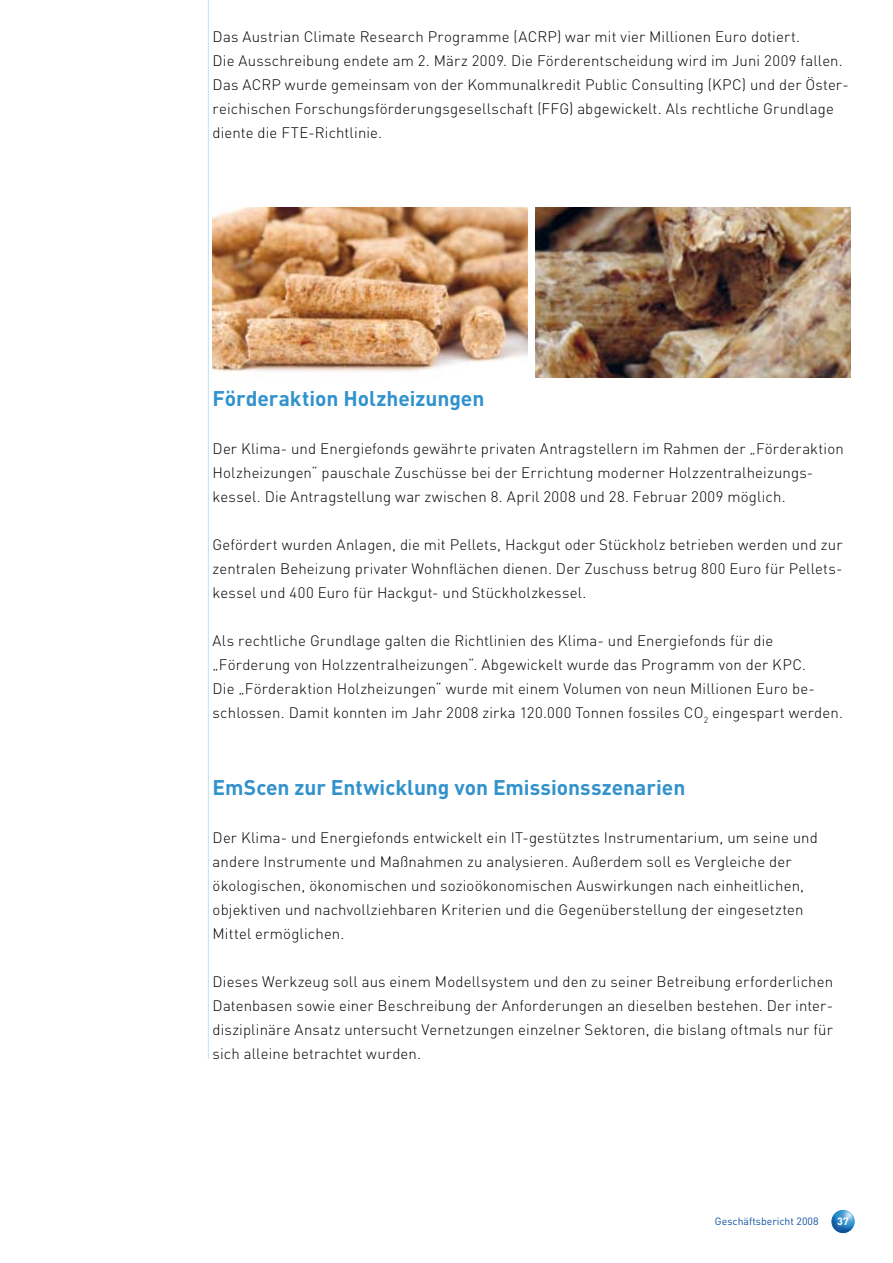
<style>
.page{position:relative;width:893px;height:1263px;background:#fff}
.page>*{position:absolute;margin:0;border:0;box-sizing:border-box;transform-origin:0 0}
.t1{font:700 21px "DIN";color:#3192cc}
.t2{font:300 15px/24px "DIN";letter-spacing:.01em;color:#000}
.t3{font:10.5px "DIN";color:#0f529d}
.t4{font:700 10.5px "DIN";color:#fff}
</style>
<div class="page">
<img style="left:831px;top:1210px;width:24px;height:23px">
<img style="left:213px;top:208px;width:314px;height:164px">
<img style="left:535px;top:208px;width:315px;height:170px">
<hr style="left:208px;top:0;width:1px;height:1059px;background:#bce4f7">
<p class="t2" style="left:213px;top:24px;width:638px">Das Austrian Climate Research Programme (ACRP) war mit vier Millionen Euro dotiert.<br>Die Ausschreibung endete am 2. März 2009. Die Förderentscheidung wird im Juni 2009 fallen.<br>Das ACRP wurde gemeinsam von der Kommunalkredit Public Consulting (KPC) und der Öster&shy;reichischen Forschungsförderungsgesellschaft (FFG) abgewickelt. Als rechtliche Grundlage diente die FTE-Richtlinie.</p>
<h1 class="t1" style="left:213px;top:385px;width:273px">Förderaktion Holzheizungen</h1>
<p class="t2" style="left:213px;top:437px;width:633px">Der Klima- und Energiefonds gewährte privaten Antragstellern im Rahmen der „Förderaktion<br>Holzheizungen“ pauschale Zuschüsse bei der Errichtung moderner Holzzentralheizungs&shy;kessel. Die Antragstellung war zwischen 8. April 2008 und 28. Februar 2009 möglich.</p>
<p class="t2" style="left:213px;top:533px;width:631px;text-align:justify">Gefördert wurden Anlagen, die mit Pellets, Hackgut oder Stückholz betrieben werden und zur zentralen Beheizung privater Wohnflächen dienen. Der Zuschuss betrug 800 Euro für Pellets&shy;kessel und 400 Euro für Hackgut- und Stückholzkessel.</p>
<p class="t2" style="left:213px;top:629px;width:632px">Als rechtliche Grundlage galten die Richtlinien des Klima- und Energiefonds für die „Förderung von Holzzentralheizungen“. Abgewickelt wurde das Programm von der KPC.<br>Die „Förderaktion Holzheizungen“ wurde mit einem Volumen von neun Millionen Euro be&shy;schlossen. Damit konnten im Jahr 2008 zirka 120.000 Tonnen fossiles CO<sub>2</sub> eingespart werden.</p>
<h1 class="t1" style="left:213px;top:774px;width:474px">EmScen zur Entwicklung von Emissionsszenarien</h1>
<p class="t2" style="left:213px;top:825px;width:607px">Der Klima- und Energiefonds entwickelt ein IT-gestütztes Instrumentarium, um seine und andere Instrumente und Maßnahmen zu analysieren. Außerdem soll es Vergleiche der ökologischen, ökonomischen und sozioökonomischen Auswirkungen nach einheitlichen, objektiven und nachvollziehbaren Kriterien und die Gegenüberstellung der eingesetzten Mittel ermöglichen.</p>
<p class="t2" style="left:213px;top:969px;width:622px;text-align:justify">Dieses Werkzeug soll aus einem Modellsystem und den zu seiner Betreibung erforderlichen Datenbasen sowie einer Beschreibung der Anforderungen an dieselben bestehen. Der inter&shy;disziplinäre Ansatz untersucht Vernetzungen einzelner Sektoren, die bislang oftmals nur für sich alleine betrachtet wurden.</p>
<p class="t3" style="left:715px;top:1214px;width:105px">Geschäftsbericht 2008</p>
<p class="t4" style="left:837px;top:1214px;width:7px">37</p>
</div>
